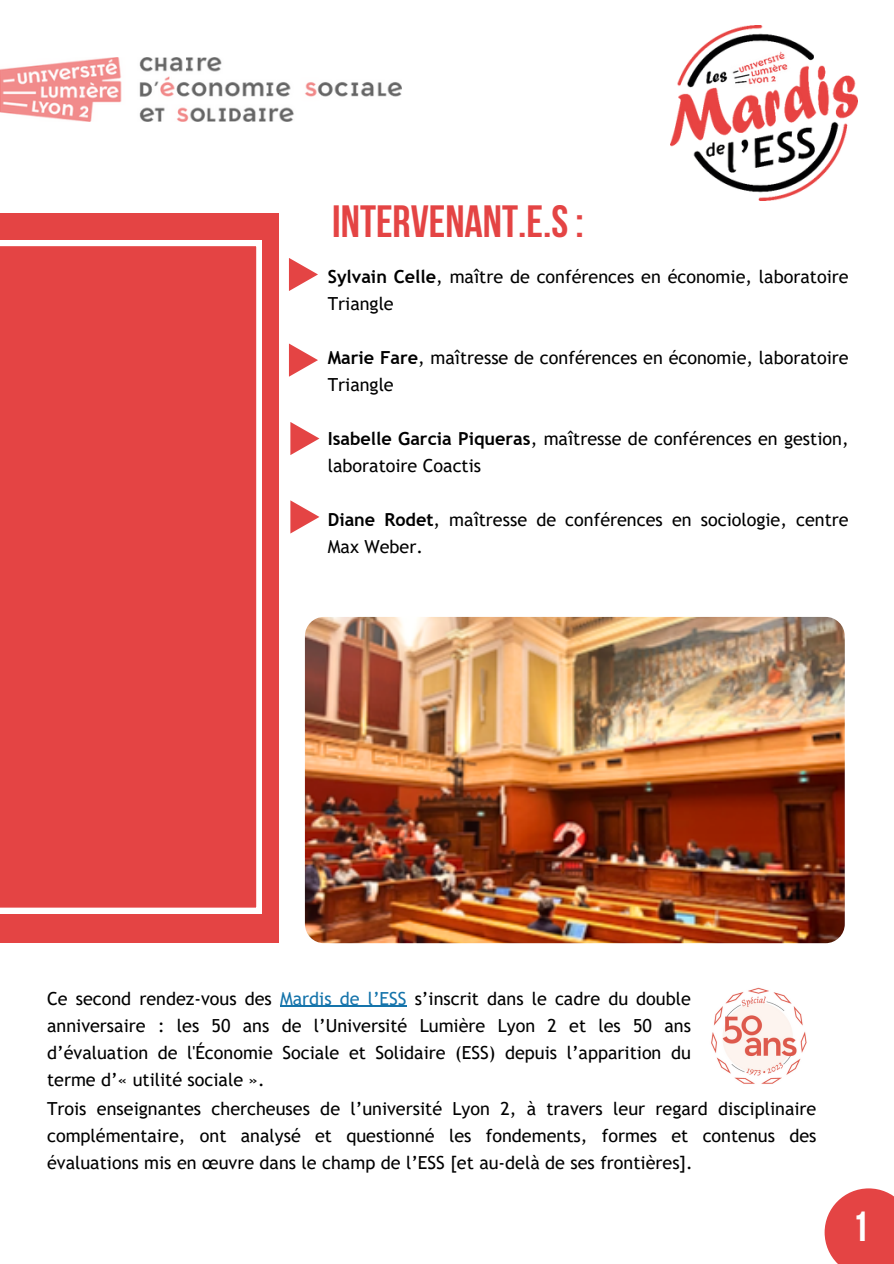
<style>
.page{position:relative;width:894px;height:1264px;background:#fff}
.page>*{position:absolute;margin:0;border:0;box-sizing:border-box;transform-origin:0 0}
.t1{font:700 45px "Bebas Neue";color:#e44444}
.t2{font:700 41.85px "Bebas Neue";color:#fefefe}
.t3{font:18px/27px "Trebuchet MS";color:#000}
.s1{font-weight:700}
.s2{color:#1574ab}
</style>
<div class="page">
<img style="left:0;top:57px;width:402px;height:64px">
<svg style="left:289px;top:258px;width:29px;height:33px"></svg>
<svg style="left:289px;top:343px;width:29px;height:34px"></svg>
<svg style="left:290px;top:422px;width:29px;height:33px"></svg>
<svg style="left:290px;top:500px;width:29px;height:33px"></svg>
<img style="left:670px;top:26px;width:187px;height:174px">
<img style="left:700px;top:973px;width:112px;height:125px;border-radius:50%">
<svg style="left:824px;top:1188px;width:69px;height:75px;background:#e75c5c"></svg>
<div style="left:0;top:213px;width:279px;height:730px;background:#e44444"></div>
<svg style="left:0;top:240px;width:262px;height:673px"></svg>
<img style="left:305px;top:617px;width:539px;height:326px;border-radius:19px">
<hr style="left:280px;top:1005px;width:126px;height:1px;background:#1574ab">
<p class="t1" style="left:332px;top:204px;width:253px">INTERVENANT.E.S:</p>
<p class="t3" style="left:328px;top:263px;width:522px"><span class="s1">Sylvain Celle</span>, maître de conférences en économie, laboratoire<br>Triangle</p>
<p class="t3" style="left:328px;top:344px;width:522px"><span class="s1">Marie Fare</span>, maîtresse de conférences en économie, laboratoire<br>Triangle</p>
<p class="t3" style="left:328px;top:425px;width:522px"><span class="s1">Isabelle Garcia Piqueras</span>, maîtresse de conférences en gestion, laboratoire Coactis</p>
<p class="t3" style="left:328px;top:506px;width:522px"><span class="s1">Diane Rodet</span>, maîtresse de conférences en sociologie, centre<br>Max Weber.</p>
<p class="t3" style="left:47px;top:984px;width:645px;text-align:justify">Ce second rendez-vous des <span class="s2">Mardis de l’ESS</span> s’inscrit dans le cadre du double anniversaire : les 50 ans de l’Université Lumière Lyon 2 et les 50 ans d’évaluation de l'Économie Sociale et Solidaire (ESS) depuis l’apparition du terme d’« utilité sociale ».</p>
<p class="t3" style="left:47px;top:1094px;width:770px;text-align:justify">Trois enseignantes chercheuses de l’université Lyon 2, à travers leur regard disciplinaire complémentaire, ont analysé et questionné les fondements, formes et contenus des évaluations mis en œuvre dans le champ de l’ESS [et au-delà de ses frontières].</p>
<h1 class="t2" style="left:852px;top:1209px;width:18px">1</h1>
</div>
